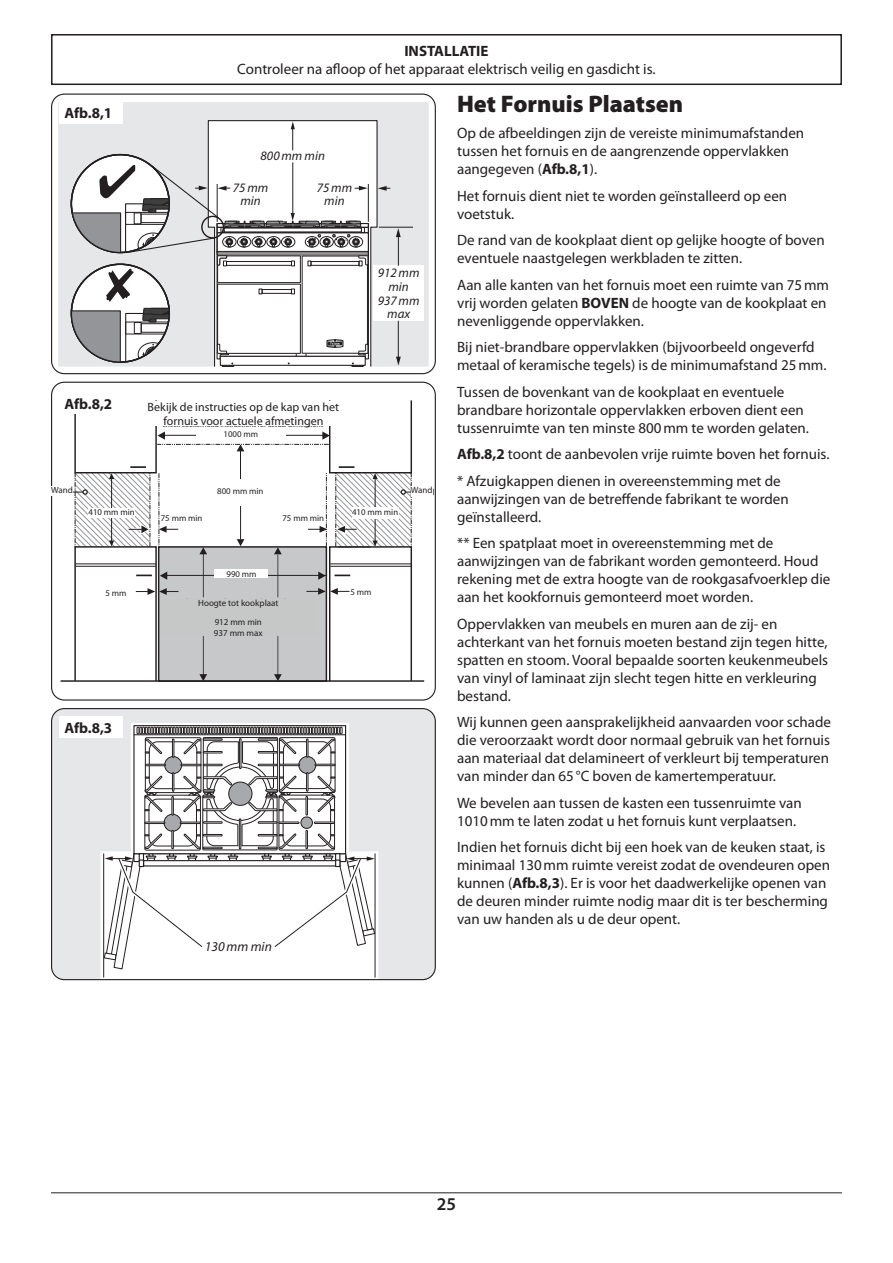
<style>
.page{position:relative;width:893px;height:1263px;background:#fff}
.page>*{position:absolute;margin:0;border:0;box-sizing:border-box;transform-origin:0 0}
.Heading_2{font:900 24px "Myriad Pro";color:#231f20}
.t1{font:600 18px "Myriad Pro";color:#231f20}
.Body{font:15px/18px "Myriad Pro";color:#231f20}
.t2{font:700 15px "Myriad Pro";color:#231f20}
.t3{font:italic 13.5px "Myriad Pro";color:#231f20}
.t4{font:italic 12.9px/13.6px "Myriad Pro";color:#231f20;text-align:center}
.Body_centre{font:12px/14.4px "Myriad Pro";color:#231f20;text-align:center}
.Body_centre-2{font:9px/10.8px "Myriad Pro";color:#231f20}
.Body-2{font:9px "Myriad Pro";color:#231f20}
.t5{font:8.85px "Myriad Pro";color:#231f20}
.t6{font:7.35px "Myriad Pro";color:#231f20}
.s1{font-weight:700}
</style>
<div class="page">
<hr style="left:51px;top:1192px;width:791px;height:1px;background:#231f20">
<div style="left:51px;top:34px;width:791px;height:51px;border:2px solid #231f20"></div>
<hr style="left:61px;top:680px;width:363px;height:2px;background:#231f20">
<svg style="left:69px;top:400px;width:347px;height:282px"></svg>
<div style="left:51px;top:382px;width:385px;height:319px;border:1px solid #231f20;border-radius:13px"></div>
<svg style="left:52px;top:709px;width:383px;height:271px;background:#e7e7e9"></svg>
<hr style="left:103px;top:853px;width:1px;height:124px;background:#231f20">
<hr style="left:375px;top:853px;width:1px;height:124px;background:#231f20">
<svg style="left:103px;top:727px;width:273px;height:243px"></svg>
<div style="left:51px;top:708px;width:385px;height:272px;border:1px solid #231f20;border-radius:13px"></div>
<div style="left:58px;top:102px;width:371px;height:265px;background:#e6e7e9"></div>
<div style="left:374px;top:266px;width:50px;height:55px;background:#fff"></div>
<hr style="left:398px;top:321px;width:1px;height:37px;background:#231f20">
<svg style="left:396px;top:357px;width:5px;height:9px"></svg>
<hr style="left:398px;top:235px;width:1px;height:31px;background:#231f20">
<svg style="left:396px;top:228px;width:5px;height:9px"></svg>
<hr style="left:379px;top:227px;width:34px;height:1px;background:#231f20">
<svg style="left:71px;top:120px;width:319px;height:247px"></svg>
<div style="left:51px;top:94px;width:385px;height:280px;border:1px solid #231f20;border-radius:13px"></div>
<div style="left:60px;top:102px;width:63px;height:21px;background:#fff"></div>
<div style="left:60px;top:393px;width:63px;height:21px;background:#fff"></div>
<div style="left:60px;top:716px;width:63px;height:22px;background:#fff"></div>
<div style="left:136px;top:402px;width:215px;height:24px;background:#fff"></div>
<div style="left:51px;top:486px;width:22px;height:10px;background:#fff"></div>
<div style="left:411px;top:486px;width:22px;height:10px;background:#fff"></div>
<div style="left:160px;top:599px;width:156px;height:37px;background:#c6c7c7"></div>
<p class="t2" style="left:404px;top:41px;width:86px">INSTALLATIE</p>
<p class="Body" style="left:237px;top:60px;width:420px">Controleer na afloop of het apparaat elektrisch veilig en gasdicht is.</p>
<p class="t2" style="left:65px;top:103px;width:49px">Afb.8,1</p>
<p class="t2" style="left:65px;top:394px;width:49px">Afb.8,2</p>
<p class="t4" style="left:261px;top:149px;width:66px">800mm min</p>
<p class="t4" style="left:233px;top:180px;width:37px">75mm min</p>
<p class="t4" style="left:317px;top:180px;width:37px">75mm min</p>
<p class="t4" style="left:378px;top:266px;width:43px">912mm min<br>937mm max</p>
<p class="Body_centre" style="left:148px;top:399px;width:193px">Bekijk de instructies op de kap van het fornuis voor actuele afmetingen</p>
<p class="t6" style="left:162px;top:420px;width:163px">check cookerhood instructions for actual dimensions</p>
<p class="t5" style="left:223px;top:428px;width:36px">1000 mm</p>
<p class="Body-2" style="left:51px;top:485px;width:23px">Wand</p>
<p class="Body-2" style="left:411px;top:485px;width:23px">Wand</p>
<p class="t5" style="left:217px;top:486px;width:48px">800 mm min</p>
<p class="t5" style="left:52px;top:487px;width:17px">Wall</p>
<p class="t5" style="left:419px;top:487px;width:17px">Wall</p>
<p class="t5" style="left:88px;top:507px;width:48px">410 mm min</p>
<p class="t5" style="left:352px;top:507px;width:48px">410 mm min</p>
<p class="t5" style="left:161px;top:513px;width:43px">75 mm min</p>
<p class="t5" style="left:282px;top:513px;width:43px">75 mm min</p>
<p class="t5" style="left:227px;top:568px;width:32px">990 mm</p>
<p class="t5" style="left:105px;top:587px;width:23px">5 mm</p>
<p class="t5" style="left:351px;top:587px;width:23px">5 mm</p>
<p class="t5" style="left:169px;top:597px;width:70px">Height to Hotplate</p>
<p class="t5" style="left:243px;top:597px;width:71px">Height to Flue Trim</p>
<p class="Body_centre-2" style="left:198px;top:597px;width:82px">Hoogte tot kookplaat</p>
<p class="Body_centre-2" style="left:214px;top:616px;width:50px">912 mm min<br>937 mm max</p>
<p class="t2" style="left:65px;top:718px;width:49px">Afb.8,3</p>
<p class="t3" style="left:205px;top:938px;width:69px">130mm min</p>
<p class="Heading_2" style="left:457px;top:90px;width:228px">Het Fornuis Plaatsen</p>
<p class="Body" style="left:457px;top:124px;width:349px">Op de afbeeldingen zijn de vereiste minimumafstanden tussen het fornuis en de aangrenzende oppervlakken aangegeven (<span class="s1">Afb.8,1</span>).</p>
<p class="Body" style="left:457px;top:186px;width:332px">Het fornuis dient niet te worden geïnstalleerd op een voetstuk.</p>
<p class="Body" style="left:457px;top:231px;width:369px">De rand van de kookplaat dient op gelijke hoogte of boven eventuele naastgelegen werkbladen te zitten.</p>
<p class="Body" style="left:457px;top:275px;width:373px">Aan alle kanten van het fornuis moet een ruimte van 75mm vrij worden gelaten <span class="s1">BOVEN</span> de hoogte van de kookplaat en nevenliggende oppervlakken.</p>
<p class="Body" style="left:457px;top:338px;width:371px">Bij niet-brandbare oppervlakken (bijvoorbeeld ongeverfd metaal of keramische tegels) is de minimumafstand 25mm.</p>
<p class="Body" style="left:457px;top:382px;width:353px">Tussen de bovenkant van de kookplaat en eventuele brandbare horizontale oppervlakken erboven dient een tussenruimte van ten minste 800mm te worden gelaten.</p>
<p class="Body" style="left:457px;top:445px;width:374px"><span class="s1">Afb.8,2</span> toont de aanbevolen vrije ruimte boven het fornuis.</p>
<p class="Body" style="left:457px;top:471px;width:333px">* Afzuigkappen dienen in overeenstemming met de aanwijzingen van de betreffende fabrikant te worden geïnstalleerd.</p>
<p class="Body" style="left:457px;top:534px;width:375px">** Een spatplaat moet in overeenstemming met de aanwijzingen van de fabrikant worden gemonteerd. Houd rekening met de extra hoogte van de rookgasafvoerklep die aan het kookfornuis gemonteerd moet worden.</p>
<p class="Body" style="left:457px;top:614px;width:373px">Oppervlakken van meubels en muren aan de zij- en achterkant van het fornuis moeten bestand zijn tegen hitte, spatten en stoom. Vooral bepaalde soorten keukenmeubels van vinyl of laminaat zijn slecht tegen hitte en verkleuring bestand.</p>
<p class="Body" style="left:457px;top:713px;width:375px">Wij kunnen geen aansprakelijkheid aanvaarden voor schade die veroorzaakt wordt door normaal gebruik van het fornuis aan materiaal dat delamineert of verkleurt bij temperaturen van minder dan 65°C boven de kamertemperatuur.</p>
<p class="Body" style="left:457px;top:793px;width:346px">We bevelen aan tussen de kasten een tussenruimte van<br>1010mm te laten zodat u het fornuis kunt verplaatsen.</p>
<p class="Body" style="left:457px;top:838px;width:374px">Indien het fornuis dicht bij een hoek van de keuken staat, is minimaal 130mm ruimte vereist zodat de ovendeuren open kunnen (<span class="s1">Afb.8,3</span>). Er is voor het daadwerkelijke openen van de deuren minder ruimte nodig maar dit is ter bescherming van uw handen als u de deur opent.</p>
<p class="t1" style="left:437px;top:1193px;width:21px">25</p>
</div>
